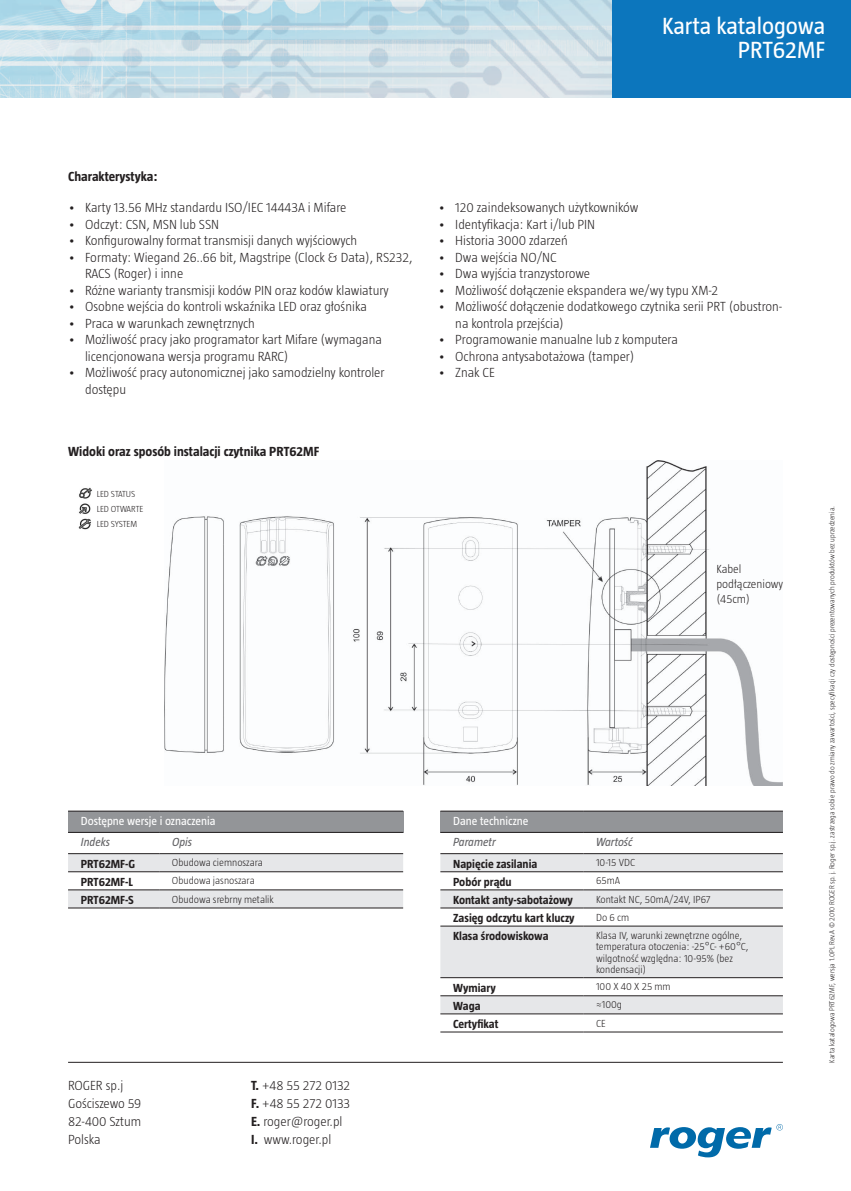
<style>
.page{position:relative;width:851px;height:1191px;background:#fff}
.page>*{position:absolute;margin:0;border:0;box-sizing:border-box;transform-origin:0 0}
.t1{font:24px/24px "Taz";color:#fff;text-align:right}
.t2{font:300 24px/24px "Taz";color:#fff;text-align:right}
.t3{font:300 13.5px/18px "Taz";color:#231f20}
.t4{font:700 13.5px "Taz";color:#231f20}
.t5{font:700 12px "Taz";color:#231f20}
.t6{font:12px "Taz";color:#fff}
.t7{font:italic 12px "Taz";color:#636366}
.t8{font:300 12px/15px "Taz";color:#231f20}
.t9{font:300 10.5px/11.6px "Taz";color:#231f20}
.t10{font:300 9px/15px "Taz";color:#231f20}
.t11{font:300 7.5px "Taz";color:#231f20}
.s1{font-weight:700}
</style>
<div class="page">
<img style="left:0;top:0;width:612px;height:98px">
<div style="left:612px;top:0;width:238px;height:98px;background:#0c76bd"></div>
<hr style="left:68px;top:1062px;width:714px;height:1px;background:#231f20">
<img style="left:78px;top:487px;width:14px;height:43px">
<svg style="left:650px;top:1124px;width:132px;height:33px"></svg>
<div style="left:440px;top:811px;width:342px;height:21px;background:#939598"></div>
<svg style="left:440px;top:854px;width:342px;height:53px;fill:#e6e7e9"></svg>
<svg style="left:440px;top:908px;width:342px;height:107px;fill:#e6e7e9"></svg>
<hr style="left:440px;top:810px;width:143px;height:1px;background:#231f20">
<hr style="left:583px;top:810px;width:199px;height:1px;background:#231f20">
<hr style="left:440px;top:832px;width:143px;height:1px;background:#231f20">
<hr style="left:583px;top:832px;width:199px;height:1px;background:#231f20">
<hr style="left:440px;top:853px;width:143px;height:1px;background:#231f20">
<hr style="left:583px;top:853px;width:199px;height:1px;background:#231f20">
<hr style="left:440px;top:871px;width:143px;height:1px;background:#231f20">
<hr style="left:583px;top:871px;width:199px;height:1px;background:#231f20">
<hr style="left:440px;top:889px;width:143px;height:1px;background:#231f20">
<hr style="left:583px;top:889px;width:199px;height:1px;background:#231f20">
<hr style="left:440px;top:907px;width:143px;height:1px;background:#231f20">
<hr style="left:583px;top:907px;width:199px;height:1px;background:#231f20">
<hr style="left:440px;top:926px;width:143px;height:1px;background:#231f20">
<hr style="left:583px;top:926px;width:199px;height:1px;background:#231f20">
<hr style="left:440px;top:977px;width:143px;height:1px;background:#231f20">
<hr style="left:583px;top:977px;width:199px;height:1px;background:#231f20">
<hr style="left:440px;top:995px;width:143px;height:1px;background:#231f20">
<hr style="left:583px;top:995px;width:199px;height:1px;background:#231f20">
<hr style="left:440px;top:1013px;width:143px;height:1px;background:#231f20">
<hr style="left:440px;top:1031px;width:143px;height:1px;background:#231f20">
<hr style="left:583px;top:1013px;width:199px;height:1px;background:#231f20">
<hr style="left:583px;top:1031px;width:199px;height:1px;background:#231f20">
<div style="left:68px;top:811px;width:335px;height:21px;background:#939598"></div>
<svg style="left:68px;top:854px;width:335px;height:53px"></svg>
<hr style="left:68px;top:832px;width:91px;height:1px;background:#231f20">
<hr style="left:159px;top:832px;width:244px;height:1px;background:#231f20">
<hr style="left:68px;top:853px;width:91px;height:1px;background:#231f20">
<hr style="left:159px;top:853px;width:244px;height:1px;background:#231f20">
<hr style="left:68px;top:871px;width:91px;height:1px;background:#231f20">
<hr style="left:159px;top:871px;width:244px;height:1px;background:#231f20">
<hr style="left:68px;top:810px;width:91px;height:1px;background:#231f20">
<hr style="left:159px;top:810px;width:244px;height:1px;background:#231f20">
<hr style="left:68px;top:907px;width:91px;height:1px;background:#231f20">
<hr style="left:159px;top:907px;width:244px;height:1px;background:#231f20">
<hr style="left:68px;top:889px;width:91px;height:1px;background:#231f20">
<hr style="left:159px;top:889px;width:244px;height:1px;background:#231f20">
<img style="left:164px;top:461px;width:618px;height:324px">
<h1 class="t1" style="left:662px;top:14px;width:165px">Karta katalogowa<br>PRT62MF</h1>
<h1 class="t2" style="left:686px;top:20px;width:136px">Kontrolery serii<br>PRxx1</h1>
<p class="t4" style="left:68px;top:169px;width:91px">Charakterystyka:</p>
<p class="t3" style="left:68px;top:199px;width:280px">• Karty 13.56 MHz standardu ISO/IEC 14443A i Mifare</p>
<p class="t3" style="left:68px;top:215px;width:153px">• Odczyt: CSN, MSN lub SSN</p>
<p class="t3" style="left:68px;top:232px;width:291px">• Konfigurowalny format transmisji danych wyjściowych</p>
<p class="t3" style="left:85px;top:249px;width:329px;line-height:16.5px;text-indent:-17px">• Formaty: Wiegand 26..66 bit, Magstripe (Clock &amp; Data), RS232,<br>RACS (Roger) i inne</p>
<p class="t3" style="left:68px;top:281px;width:322px">• Różne warianty transmisji kodów PIN oraz kodów klawiatury</p>
<p class="t3" style="left:68px;top:298px;width:300px">• Osobne wejścia do kontroli wskaźnika LED oraz głośnika</p>
<p class="t3" style="left:68px;top:314px;width:188px">• Praca w warunkach zewnętrznych</p>
<p class="t3" style="left:85px;top:331px;width:298px;line-height:16.5px;text-indent:-17px">• Możliwość pracy jako programator kart Mifare (wymagana licencjonowana wersja programu RARC)</p>
<p class="t3" style="left:85px;top:364px;width:301px;line-height:16.5px;text-indent:-17px">• Możliwość pracy autonomicznej jako samodzielny kontroler dostępu</p>
<p class="t4" style="left:68px;top:444px;width:253px">Widoki oraz sposób instalacji czytnika PRT62MF</p>
<p class="t10" style="left:97px;top:486px;width:48px">LED STATUS<br>LED OTWARTE<br>LED SYSTEM</p>
<p class="t3" style="left:438px;top:199px;width:201px">• 120 zaindeksowanych użytkowników</p>
<p class="t3" style="left:438px;top:215px;width:158px">• Identyfikacja: Kart i/lub PIN</p>
<p class="t3" style="left:438px;top:232px;width:131px">• Historia 3000 zdarzeń</p>
<p class="t3" style="left:438px;top:248px;width:120px">• Dwa wejścia NO/NC</p>
<p class="t3" style="left:438px;top:265px;width:153px">• Dwa wyjścia tranzystorowe</p>
<p class="t3" style="left:438px;top:281px;width:281px">• Możliwość dołączenie ekspandera we/wy typu XM-2</p>
<p class="t3" style="left:455px;top:298px;width:328px;line-height:16.5px;text-indent:-17px">• Możliwość dołączenie dodatkowego czytnika serii PRT (obustron&shy;na kontrola przejścia)</p>
<p class="t3" style="left:438px;top:331px;width:241px">• Programowanie manualne lub z komputera</p>
<p class="t3" style="left:438px;top:347px;width:197px">• Ochrona antysabotażowa (tamper)</p>
<p class="t3" style="left:438px;top:364px;width:58px">• Znak CE</p>
<p class="t8" style="left:716px;top:561px;width:68px">Kabel podłączeniowy (45cm)</p>
<p class="t6" style="left:81px;top:814px;width:136px">Dostępne wersje i oznaczenia</p>
<p class="t7" style="left:81px;top:835px;width:31px">Indeks</p>
<p class="t7" style="left:172px;top:835px;width:22px">Opis</p>
<p class="t5" style="left:81px;top:856px;width:56px">PRT62MF-G</p>
<p class="t9" style="left:172px;top:857px;width:92px">Obudowa ciemnoszara</p>
<p class="t5" style="left:81px;top:875px;width:53px">PRT62MF-L</p>
<p class="t9" style="left:172px;top:875px;width:84px">Obudowa jasnoszara</p>
<p class="t5" style="left:81px;top:893px;width:54px">PRT62MF-S</p>
<p class="t9" style="left:172px;top:893px;width:103px">Obudowa srebrny metalik</p>
<p class="t3" style="left:68px;top:1076px;width:75px">ROGER sp.j<br>Gościszewo 59<br>82-400 Sztum<br>Polska</p>
<p class="t3" style="left:251px;top:1076px;width:101px"><span class="s1">T.</span> +48 55 272 0132<br><span class="s1">F.</span> +48 55 272 0133<br><span class="s1">E.</span> roger@roger.pl<br><span class="s1">I.</span> www.roger.pl</p>
<p class="t6" style="left:453px;top:814px;width:77px">Dane techniczne</p>
<p class="t7" style="left:453px;top:835px;width:44px">Parametr</p>
<p class="t7" style="left:596px;top:835px;width:38px">Wartość</p>
<p class="t5" style="left:453px;top:856px;width:86px">Napięcie zasilania</p>
<p class="t9" style="left:596px;top:857px;width:41px">10-15 VDC</p>
<p class="t5" style="left:453px;top:875px;width:60px">Pobór prądu</p>
<p class="t9" style="left:596px;top:875px;width:26px">65mA</p>
<p class="t5" style="left:453px;top:893px;width:121px">Kontakt anty-sabotażowy</p>
<p class="t9" style="left:596px;top:893px;width:116px">Kontakt NC, 50mA/24V, IP67</p>
<p class="t5" style="left:453px;top:911px;width:123px">Zasięg odczytu kart kluczy</p>
<p class="t9" style="left:596px;top:911px;width:35px">Do 6 cm</p>
<p class="t5" style="left:453px;top:929px;width:97px">Klasa środowiskowa</p>
<p class="t9" style="left:596px;top:929px;width:154px">Klasa IV, warunki zewnętrzne ogólne, temperatura otoczenia: -25°C- +60°C, wilgotność względna: 10-95% (bez kondensacji)</p>
<p class="t5" style="left:453px;top:980px;width:44px">Wymiary</p>
<p class="t9" style="left:596px;top:981px;width:76px">100 X 40 X 25 mm</p>
<p class="t5" style="left:453px;top:998px;width:29px">Waga</p>
<p class="t9" style="left:596px;top:999px;width:28px">≈100g</p>
<p class="t5" style="left:453px;top:1017px;width:47px">Certyfikat</p>
<p class="t9" style="left:596px;top:1017px;width:11px">CE</p>
<p class="t11" style="left:827px;top:1062px;width:558px;rotate:-90deg">Karta katalogowa PRT62MF, wersja 1.0PL Rev.A © 2010 ROGER sp. j. Roger sp.j. zastrzega sobie prawo do zmiany zawartości, specyfikacji czy dostępności prezentowanych produktów bez uprzedzenia.</p>
</div>
